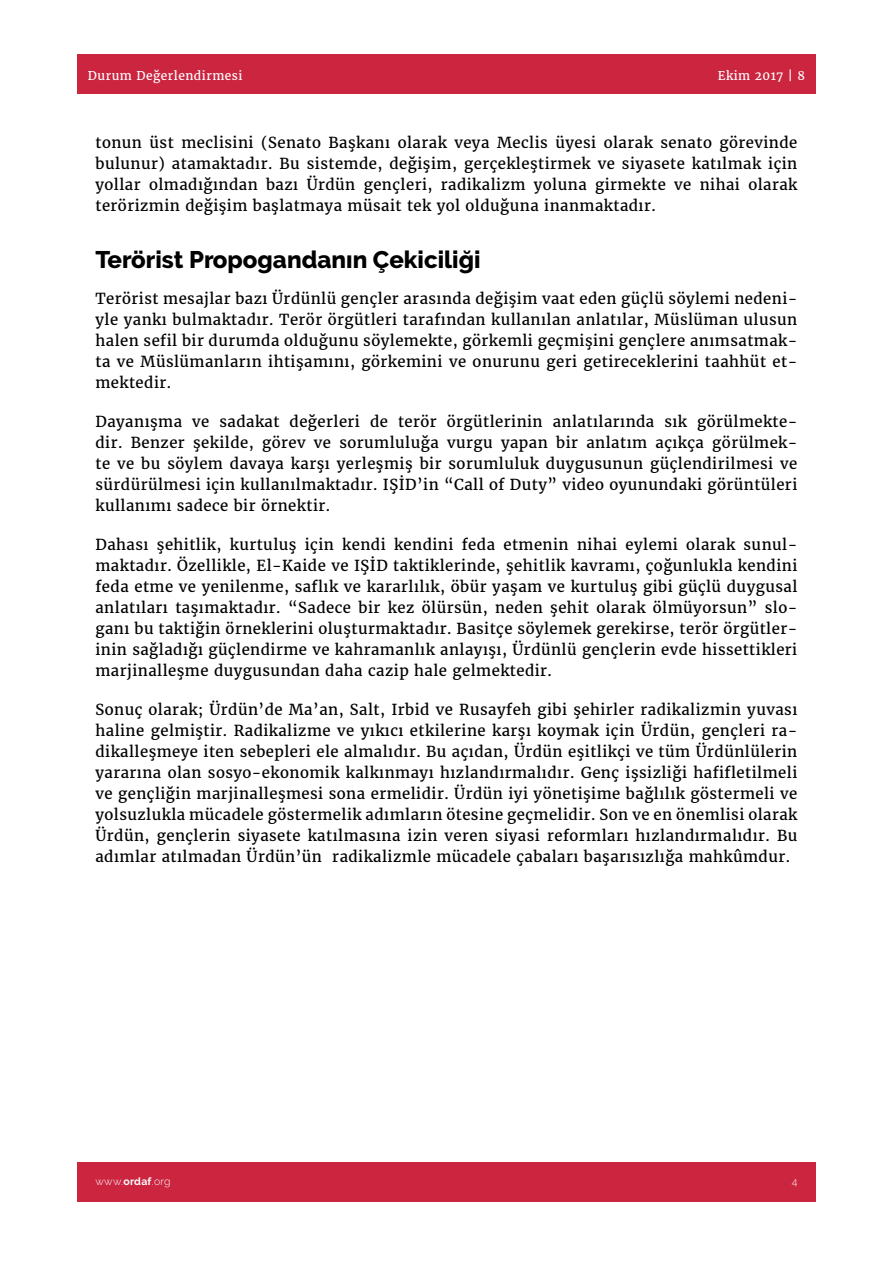
<style>
.page{position:relative;width:893px;height:1263px;background:#fff}
.page>*{position:absolute;margin:0;border:0;box-sizing:border-box;transform-origin:0 0}
.t1{font:800 24px "Raleway";color:#000}
.t2{font:15px/21px "Merriweather";letter-spacing:.03em;color:#000;text-align:justify}
.t3{font:12px "Merriweather";letter-spacing:.04em;color:#fff}
.t4{font:300 10.5px "Raleway";letter-spacing:.03em;color:#fff}
.s1{font-weight:700}
</style>
<div class="page">
<div style="left:77px;top:54px;width:738px;height:39px;background:#cb2540"></div>
<div style="left:77px;top:1162px;width:738px;height:40px;background:#cb2540"></div>
<p class="t3" style="left:88px;top:68px;width:156px">Durum Değerlendirmesi</p>
<p class="t3" style="left:718px;top:68px;width:89px">Ekim 2017 | 8</p>
<p class="t2" style="left:95px;top:132px;width:703px">tonun üst meclisini (Senato Başkanı olarak veya Meclis üyesi olarak senato görevinde bulunur) atamaktadır. Bu sistemde, değişim, gerçekleştirmek ve siyasete katılmak için yollar olmadığından bazı Ürdün gençleri, radikalizm yoluna girmekte ve nihai olarak terörizmin değişim başlatmaya müsait tek yol olduğuna inanmaktadır.</p>
<h1 class="t1" style="left:95px;top:246px;width:387px">Terörist Propogandanın Çekiciliği</h1>
<p class="t2" style="left:95px;top:288px;width:703px">Terörist mesajlar bazı Ürdünlü gençler arasında değişim vaat eden güçlü söylemi nedeni&shy;yle yankı bulmaktadır. Terör örgütleri tarafından kullanılan anlatılar, Müslüman ulusun halen sefil bir durumda olduğunu söylemekte, görkemli geçmişini gençlere anımsatmak&shy;ta ve Müslümanların ihtişamını, görkemini ve onurunu geri getireceklerini taahhüt et&shy;mektedir.</p>
<p class="t2" style="left:95px;top:411px;width:703px">Dayanışma ve sadakat değerleri de terör örgütlerinin anlatılarında sık görülmekte&shy;dir. Benzer şekilde, görev ve sorumluluğa vurgu yapan bir anlatım açıkça görülmek&shy;te ve bu söylem davaya karşı yerleşmiş bir sorumluluk duygusunun güçlendirilmesi ve sürdürülmesi için kullanılmaktadır. IŞİD’in “Call of Duty” video oyunundaki görüntüleri kullanımı sadece bir örnektir.</p>
<p class="t2" style="left:95px;top:534px;width:703px">Dahası şehitlik, kurtuluş için kendi kendini feda etmenin nihai eylemi olarak sunul&shy;maktadır. Özellikle, El-Kaide ve IŞİD taktiklerinde, şehitlik kavramı, çoğunlukla kendini feda etme ve yenilenme, saflık ve kararlılık, öbür yaşam ve kurtuluş gibi güçlü duygusal anlatıları taşımaktadır. “Sadece bir kez ölürsün, neden şehit olarak ölmüyorsun” slo&shy;ganı bu taktiğin örneklerini oluşturmaktadır. Basitçe söylemek gerekirse, terör örgütler&shy;inin sağladığı güçlendirme ve kahramanlık anlayışı, Ürdünlü gençlerin evde hissettikleri marjinalleşme duygusundan daha cazip hale gelmektedir.</p>
<p class="t2" style="left:95px;top:699px;width:703px">Sonuç olarak; Ürdün’de Ma’an, Salt, Irbid ve Rusayfeh gibi şehirler radikalizmin yuvası haline gelmiştir. Radikalizme ve yıkıcı etkilerine karşı koymak için Ürdün, gençleri ra&shy;dikalleşmeye iten sebepleri ele almalıdır. Bu açıdan, Ürdün eşitlikçi ve tüm Ürdünlülerin yararına olan sosyo-ekonomik kalkınmayı hızlandırmalıdır. Genç işsizliği hafifletilmeli ve gençliğin marjinalleşmesi sona ermelidir. Ürdün iyi yönetişime bağlılık göstermeli ve yolsuzlukla mücadele göstermelik adımların ötesine geçmelidir. Son ve en önemlisi olarak Ürdün, gençlerin siyasete katılmasına izin veren siyasi reformları hızlandırmalıdır. Bu adımlar atılmadan Ürdün’ün radikalizmle mücadele çabaları başarısızlığa mahkûmdur.</p>
<p class="t4" style="left:95px;top:1175px;width:77px">www.<span class="s1">ordaf</span>.org</p>
<p class="t4" style="left:792px;top:1175px;width:7px">4</p>
</div>
